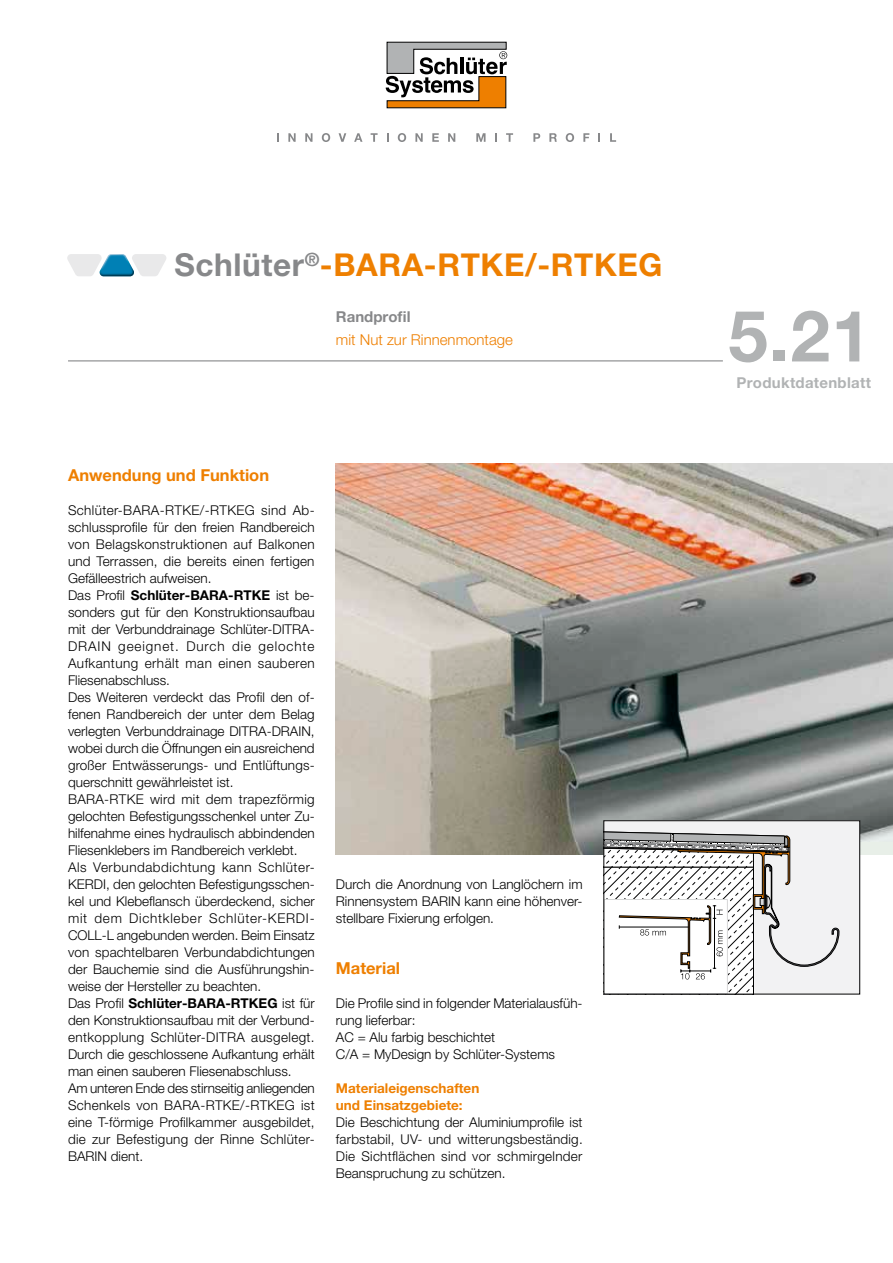
<style>
.page{position:relative;width:893px;height:1263px;background:#fff}
.page>*{position:absolute;margin:0;border:0;box-sizing:border-box;transform-origin:0 0}
.t1{font:700 71.25px "Helvetica Neue LT Pro";color:#b1b3b4}
.t2{font:700 31.5px "Helvetica Neue LT Pro";letter-spacing:.02em;color:#ee7f00}
.t3{font:700 16.5px "Helvetica Neue LT Pro";color:#ee7f00}
.t4{font:300 15px "Helvetica Neue LT Pro";color:#ee7f00}
.t5{font:700 15px "Helvetica Neue LT Pro";letter-spacing:.02em;color:#b1b3b4}
.t6{font:700 15px "Helvetica Neue LT Pro";color:#87888a}
.t7{font:300 13.5px/17px "Helvetica Neue LT Pro";color:#000}
.t8{font:700 13.5px/17px "Helvetica Neue LT Pro";color:#ee7f00}
.s1{color:#87888a}
.s2{font-weight:700}
</style>
<div class="page">
<img style="left:336px;top:463px;width:557px;height:392px">
<div style="left:604px;top:821px;width:256px;height:173px;background:#f2f2f3"></div>
<svg style="left:605px;top:831px;width:234px;height:161px"></svg>
<div style="left:603px;top:820px;width:257px;height:174px;border:1px solid #000"></div>
<hr style="left:68px;top:360px;width:655px;height:1px;background:#87888a">
<svg style="left:67px;top:254px;width:99px;height:22px"></svg>
<svg style="left:386px;top:42px;width:121px;height:66px"></svg>
<svg style="left:277px;top:133px;width:2px;height:9px"></svg>
<svg style="left:288px;top:133px;width:8px;height:9px"></svg>
<svg style="left:305px;top:133px;width:7px;height:9px"></svg>
<svg style="left:322px;top:133px;width:8px;height:9px"></svg>
<svg style="left:339px;top:133px;width:7px;height:9px"></svg>
<svg style="left:354px;top:133px;width:8px;height:9px"></svg>
<svg style="left:371px;top:133px;width:7px;height:9px"></svg>
<svg style="left:398px;top:133px;width:8px;height:9px"></svg>
<svg style="left:415px;top:133px;width:8px;height:9px"></svg>
<svg style="left:432px;top:133px;width:7px;height:9px"></svg>
<svg style="left:448px;top:133px;width:7px;height:9px"></svg>
<svg style="left:476px;top:133px;width:10px;height:9px"></svg>
<svg style="left:495px;top:133px;width:2px;height:9px"></svg>
<svg style="left:506px;top:133px;width:7px;height:9px"></svg>
<svg style="left:533px;top:133px;width:7px;height:9px"></svg>
<svg style="left:549px;top:133px;width:8px;height:9px"></svg>
<svg style="left:566px;top:133px;width:8px;height:9px"></svg>
<svg style="left:583px;top:133px;width:6px;height:9px"></svg>
<svg style="left:598px;top:133px;width:2px;height:9px"></svg>
<svg style="left:610px;top:133px;width:6px;height:9px"></svg>
<h2 class="t2" style="left:174px;top:246px;width:490px"><span class="s1">Schlüter</span><sup>®</sup>-BARA-RTKE/-RTKEG</h2>
<p class="t6" style="left:336px;top:307px;width:76px">Randprofil</p>
<p class="t4" style="left:336px;top:330px;width:178px">mit Nut zur Rinnenmontage</p>
<p class="t3" style="left:68px;top:464px;width:203px">Anwendung und Funktion</p>
<p class="t7" style="left:68px;top:501px;width:248px">Schlüter-BARA-RTKE/-RTKEG sind Ab&shy;schlussprofile für den freien Randbereich von Belagskonstruktionen auf Balkonen und Terrassen, die bereits einen fertigen Gefälleestrich aufweisen.<br>Das Profil <span class="s2">Schlüter-BARA-RTKE</span> ist be&shy;sonders gut für den Konstruktionsaufbau mit der Verbunddrainage Schlüter-DITRA-DRAIN geeignet. Durch die gelochte Aufkantung erhält man einen sauberen Fliesenabschluss.<br>Des Weiteren verdeckt das Profil den of&shy;fenen Randbereich der unter dem Belag verlegten Verbunddrainage DITRA-DRAIN, wobei durch die Öffnungen ein ausreichend großer Entwässerungs- und Entlüftungs&shy;querschnitt gewährleistet ist.<br>BARA-RTKE wird mit dem trapezförmig gelochten Befestigungsschenkel unter Zu&shy;hilfenahme eines hydraulisch abbindenden Fliesenklebers im Randbereich verklebt.<br>Als Verbundabdichtung kann Schlüter-KERDI, den gelochten Befestigungsschen&shy;kel und Klebeflansch überdeckend, sicher mit dem Dichtkleber Schlüter-KERDI-COLL-L angebunden werden. Beim Einsatz von spachtelbaren Verbundabdichtungen der Bauchemie sind die Ausführungshin&shy;weise der Hersteller zu beachten.<br>Das Profil <span class="s2">Schlüter-BARA-RTKEG</span> ist für den Konstruktionsaufbau mit der Verbund&shy;entkopplung Schlüter-DITRA ausgelegt.<br>Durch die geschlossene Aufkantung erhält man einen sauberen Fliesenabschluss.<br>Am unteren Ende des stirnseitig anliegenden Schenkels von BARA-RTKE/-RTKEG ist eine T-förmige Profilkammer ausgebildet, die zur Befestigung der Rinne Schlüter-BARIN dient.</p>
<p class="t7" style="left:336px;top:875px;width:248px;text-align:justify">Durch die Anordnung von Langlöchern im Rinnensystem BARIN kann eine höhenver&shy;stellbare Fixierung erfolgen.</p>
<p class="t3" style="left:336px;top:958px;width:66px">Material</p>
<p class="t7" style="left:336px;top:994px;width:248px">Die Profile sind in folgender Materialausfüh&shy;rung lieferbar:<br>AC = Alu farbig beschichtet<br>C/A = MyDesign by Schlüter-Systems</p>
<p class="t8" style="left:336px;top:1079px;width:145px">Materialeigenschaften und Einsatzgebiete:</p>
<p class="t7" style="left:336px;top:1113px;width:248px;text-align:justify">Die Beschichtung der Aluminiumprofile ist farbstabil, UV- und witterungsbeständig.<br>Die Sichtflächen sind vor schmirgelnder Beanspruchung zu schützen.</p>
<h1 class="t1" style="left:728px;top:292px;width:144px">5.21</h1>
<p class="t5" style="left:736px;top:373px;width:136px">Produktdatenblatt</p>
</div>
